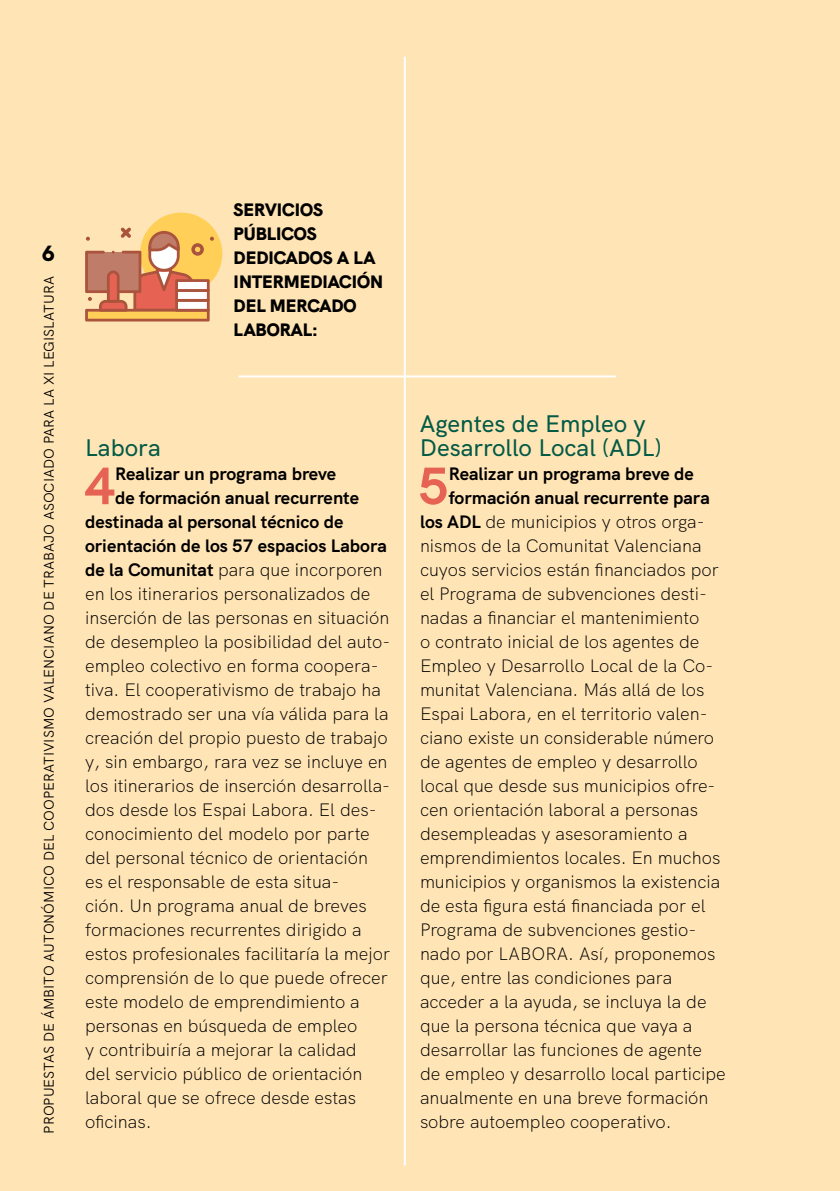
<style>
.page{position:relative;width:840px;height:1191px;background:#fff}
.page>*{position:absolute;margin:0;border:0;box-sizing:border-box;transform-origin:0 0}
.t1{font:700 52.4px "HK Grotesk";color:#e66354}
.t2{font:500 24px/24px "HK Grotesk";color:#025a45}
.t3{font:900 22px "HK Grotesk";color:#000}
.t4{font:300 18px "HK Grotesk";color:#000}
.t5{font:700 18px "HK Grotesk";color:#000}
.t6{font:900 18px/24px "HK Grotesk";color:#000}
.t7{font:14px "HK Grotesk";color:#000}
.s1{font-weight:700}
</style>
<div class="page">
<div style="left:0;top:0;width:839px;height:1191px;background:#ffe4b5"></div>
<hr style="left:403px;top:57px;width:2px;height:1108px;background:#fff">
<hr style="left:238px;top:375px;width:377px;height:2px;background:#fff">
<div style="left:140px;top:213px;width:82px;height:82px;background:#ffcf58;border-radius:50%"></div>
<svg style="left:85px;top:227px;width:129px;height:94px"></svg>
<p class="t3" style="left:42px;top:236px;width:13px">6</p>
<p class="t7" style="left:38px;top:1133px;width:859px;rotate:-90deg">PROPUESTAS DE ÁMBITO AUTONÓMICO DEL COOPERATIVISMO VALENCIANO DE TRABAJO ASOCIADO PARA LA XI LEGISLATURA</p>
<p class="t6" style="left:233px;top:196px;width:151px">SERVICIOS<br>PÚBLICOS<br>DEDICADOS A LA<br>INTERMEDIACIÓN<br>DEL MERCADO<br>LABORAL:</p>
<h2 class="t2" style="left:85px;top:434px;width:77px">Labora</h2>
<h1 class="t1" style="left:84px;top:445px;width:32px">4</h1>
<p class="t5" style="left:115px;top:460px;width:222px">Realizar un programa breve</p>
<p class="t5" style="left:115px;top:484px;width:245px">de formación anual recurrente</p>
<p class="t5" style="left:85px;top:508px;width:259px">destinada al personal técnico de</p>
<p class="t5" style="left:85px;top:532px;width:303px">orientación de los 57 espacios Labora</p>
<p class="t4" style="left:85px;top:556px;width:299px"><span class="s1">de la Comunitat</span> para que incorporen</p>
<p class="t4" style="left:85px;top:580px;width:287px">en los itinerarios personalizados de</p>
<p class="t4" style="left:85px;top:604px;width:305px">inserción de las personas en situación</p>
<p class="t4" style="left:85px;top:628px;width:307px">de desempleo la posibilidad del auto-</p>
<p class="t4" style="left:85px;top:652px;width:295px">empleo colectivo en forma coopera-</p>
<p class="t4" style="left:85px;top:676px;width:297px">tiva. El cooperativismo de trabajo ha</p>
<p class="t4" style="left:85px;top:700px;width:305px">demostrado ser una vía válida para la</p>
<p class="t4" style="left:85px;top:724px;width:304px">creación del propio puesto de trabajo</p>
<p class="t4" style="left:85px;top:748px;width:304px">y, sin embargo, rara vez se incluye en</p>
<p class="t4" style="left:85px;top:772px;width:306px">los itinerarios de inserción desarrolla-</p>
<p class="t4" style="left:85px;top:796px;width:293px">dos desde los Espai Labora. El des-</p>
<p class="t4" style="left:85px;top:820px;width:286px">conocimiento del modelo por parte</p>
<p class="t4" style="left:85px;top:844px;width:284px">del personal técnico de orientación</p>
<p class="t4" style="left:85px;top:868px;width:256px">es el responsable de esta situa-</p>
<p class="t4" style="left:85px;top:892px;width:283px">ción. Un programa anual de breves</p>
<p class="t4" style="left:85px;top:916px;width:278px">formaciones recurrentes dirigido a</p>
<p class="t4" style="left:85px;top:940px;width:306px">estos profesionales facilitaría la mejor</p>
<p class="t4" style="left:85px;top:964px;width:304px">comprensión de lo que puede ofrecer</p>
<p class="t4" style="left:85px;top:988px;width:276px">este modelo de emprendimiento a</p>
<p class="t4" style="left:85px;top:1012px;width:273px">personas en búsqueda de empleo</p>
<p class="t4" style="left:85px;top:1036px;width:273px">y contribuiría a mejorar la calidad</p>
<p class="t4" style="left:85px;top:1060px;width:279px">del servicio público de orientación</p>
<p class="t4" style="left:85px;top:1084px;width:272px">laboral que se ofrece desde estas</p>
<p class="t4" style="left:85px;top:1108px;width:68px">oficinas.</p>
<h2 class="t2" style="left:420px;top:410px;width:243px">Agentes de Empleo y<br>Desarrollo Local (ADL)</h2>
<h1 class="t1" style="left:418px;top:445px;width:32px">5</h1>
<p class="t5" style="left:448px;top:460px;width:246px">Realizar un programa breve de</p>
<p class="t5" style="left:448px;top:484px;width:262px">formación anual recurrente para</p>
<p class="t4" style="left:420px;top:508px;width:286px"><span class="s1">los ADL</span> de municipios y otros orga-</p>
<p class="t4" style="left:420px;top:532px;width:283px">nismos de la Comunitat Valenciana</p>
<p class="t4" style="left:420px;top:556px;width:300px">cuyos servicios están financiados por</p>
<p class="t4" style="left:420px;top:580px;width:288px">el Programa de subvenciones desti-</p>
<p class="t4" style="left:420px;top:604px;width:281px">nadas a financiar el mantenimiento</p>
<p class="t4" style="left:420px;top:628px;width:281px">o contrato inicial de los agentes de</p>
<p class="t4" style="left:420px;top:652px;width:295px">Empleo y Desarrollo Local de la Co-</p>
<p class="t4" style="left:420px;top:676px;width:286px">munitat Valenciana. Más allá de los</p>
<p class="t4" style="left:420px;top:700px;width:289px">Espai Labora, en el territorio valen-</p>
<p class="t4" style="left:420px;top:724px;width:295px">ciano existe un considerable número</p>
<p class="t4" style="left:420px;top:748px;width:279px">de agentes de empleo y desarrollo</p>
<p class="t4" style="left:420px;top:772px;width:297px">local que desde sus municipios ofre-</p>
<p class="t4" style="left:420px;top:796px;width:279px">cen orientación laboral a personas</p>
<p class="t4" style="left:420px;top:820px;width:269px">desempleadas y asesoramiento a</p>
<p class="t4" style="left:420px;top:844px;width:302px">emprendimientos locales. En muchos</p>
<p class="t4" style="left:420px;top:868px;width:302px">municipios y organismos la existencia</p>
<p class="t4" style="left:420px;top:892px;width:287px">de esta figura está financiada por el</p>
<p class="t4" style="left:420px;top:916px;width:278px">Programa de subvenciones gestio-</p>
<p class="t4" style="left:420px;top:940px;width:297px">nado por LABORA. Así, proponemos</p>
<p class="t4" style="left:420px;top:964px;width:254px">que, entre las condiciones para</p>
<p class="t4" style="left:420px;top:988px;width:288px">acceder a la ayuda, se incluya la de</p>
<p class="t4" style="left:420px;top:1012px;width:274px">que la persona técnica que vaya a</p>
<p class="t4" style="left:420px;top:1036px;width:283px">desarrollar las funciones de agente</p>
<p class="t4" style="left:420px;top:1060px;width:307px">de empleo y desarrollo local participe</p>
<p class="t4" style="left:420px;top:1084px;width:290px">anualmente en una breve formación</p>
<p class="t4" style="left:420px;top:1108px;width:253px">sobre autoempleo cooperativo.</p>
</div>
